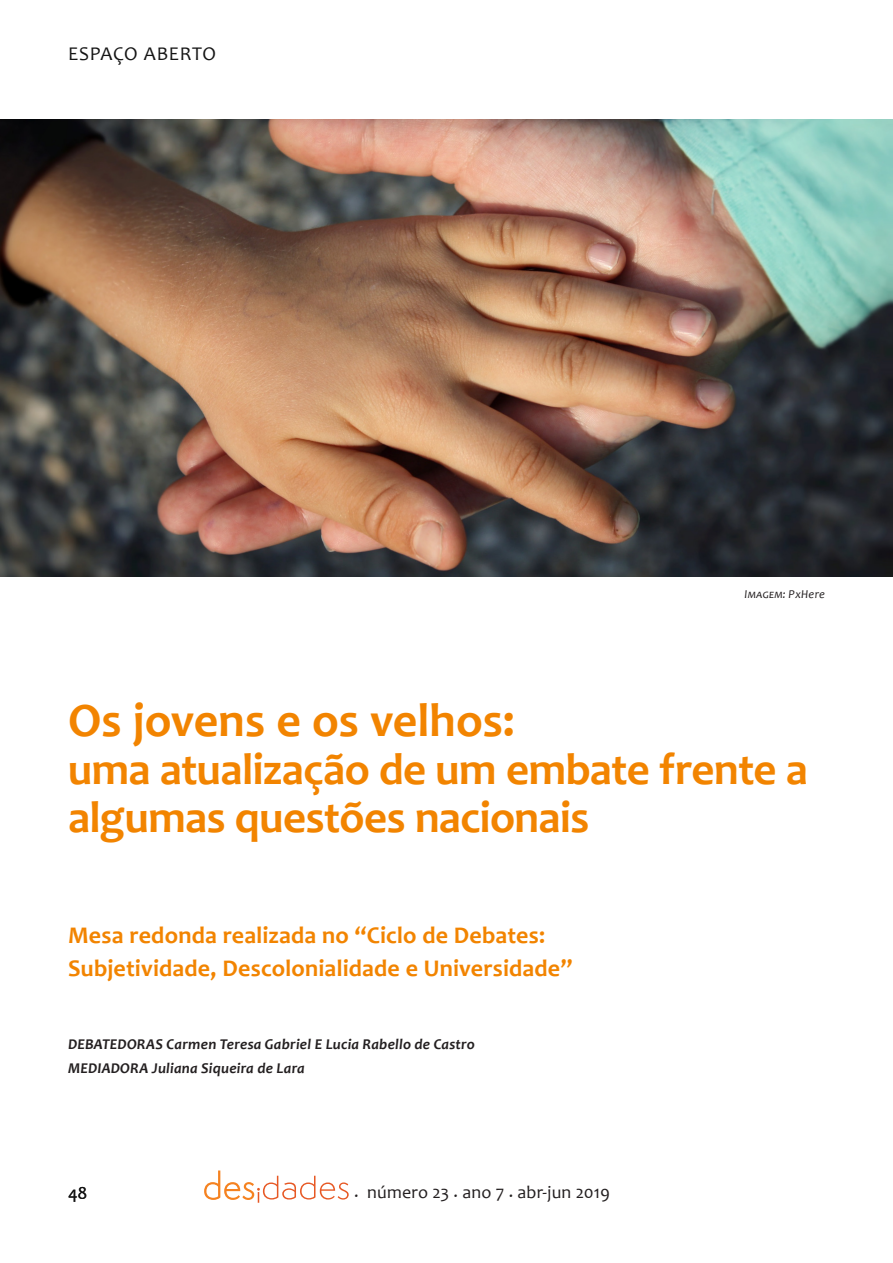
<style>
.page{position:relative;width:893px;height:1263px;background:#fff}
.page>*{position:absolute;margin:0;border:0;box-sizing:border-box;transform-origin:0 0}
.t1{font:700 48px "Candara";letter-spacing:-.005em;color:#f28400}
.t2{font:700 45px/48px "Candara";letter-spacing:-.015em;color:#f28400}
.t3{font:700 24px/33px "Candara";letter-spacing:.005em;color:#f28400}
.t4{font:19.5px "Candara";letter-spacing:.03em;color:#141414}
.t5{font:18px "Candara";letter-spacing:.01em;color:#231f20}
.t6{font:18px "Candara";color:#141414}
.t7{font:italic 700 15px/24px "Candara";letter-spacing:.015em;color:#231f20}
.t8{font:italic 12px "Candara";letter-spacing:.02em;color:#231f20}
</style>
<div class="page">
<svg style="left:204px;top:1170px;width:145px;height:33px"></svg>
<img style="left:0;top:119px;width:893px;height:458px">
<p class="t4" style="left:68px;top:42px;width:150px">ESPAÇO ABERTO</p>
<p class="t8" style="left:744px;top:587px;width:82px">Imagem: PxHere</p>
<h1 class="t1" style="left:68px;top:690px;width:448px">Os jovens e os velhos:</h1>
<h2 class="t2" style="left:68px;top:744px;width:741px">uma atualização de um embate frente a algumas questões nacionais</h2>
<p class="t3" style="left:68px;top:919px;width:506px">Mesa redonda realizada no “Ciclo de Debates:<br>Subjetividade, Descolonialidade e Universidade”</p>
<p class="t7" style="left:68px;top:1032px;width:408px">DEBATEDORAS Carmen Teresa Gabriel E Lucia Rabello de Castro<br>MEDIADORA Juliana Siqueira de Lara</p>
<p class="t5" style="left:354px;top:1181px;width:257px">. número 23 . ano 7 . abr-jun 2019</p>
<p class="t6" style="left:68px;top:1182px;width:21px">48</p>
<p class="t5" style="left:357px;top:1182px;width:257px">. número 23 . ano 7 . abr-jun 2019</p>
</div>
